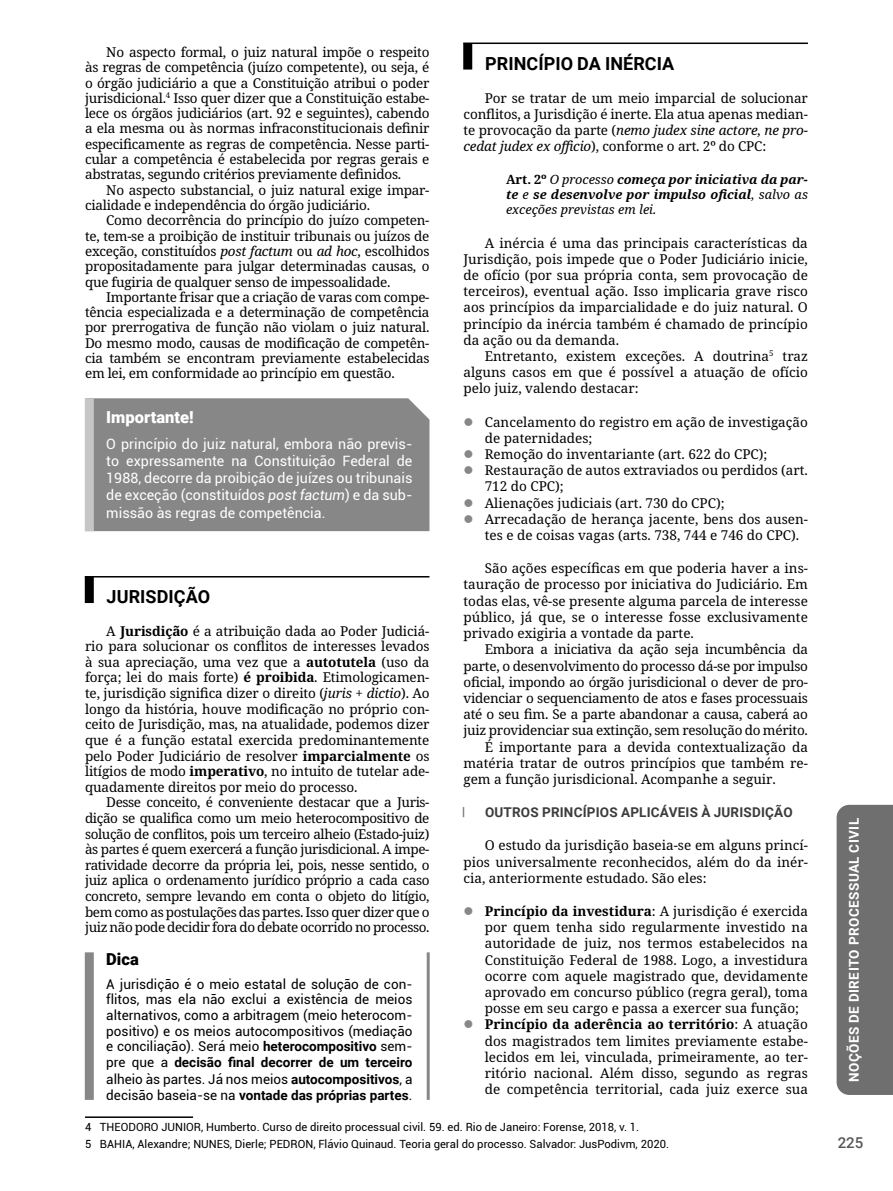
<style>
.page{position:relative;width:893px;height:1191px;background:#fff}
.page>*{position:absolute;margin:0;border:0;box-sizing:border-box;transform-origin:0 0}
.Assunto{font:700 18px "Roboto";letter-spacing:.005em;color:#000}
.Título{font:900 16.5px "Roboto";color:#fff}
.Título-2{font:900 16.5px "Roboto";color:#000}
.t1{font:500 15px "Roboto";color:#575757}
.Texto{font:14.25px/17.2px "Roboto";color:#fff;text-align:justify}
.Parágrafos{font:13.5px/16.2px "Noto Serif";color:#000;text-align:justify}
.Texto-2{font:13.5px/15.9px "Roboto";color:#000;text-align:justify}
.Parágrafos-2{font:13.5px/15.3px "Noto Serif";letter-spacing:-.02em;color:#000}
.Tópico{font:700 13.5px "Roboto";letter-spacing:.015em;color:#3c3c3c}
.t2{font:700 13.5px "Roboto";letter-spacing:.035em;color:#fff}
.Artigos_com_recuo{font:italic 700 12.75px/15.3px "Noto Serif";color:#000;text-align:justify}
.Nota_de_rodapé{font:11.25px "Roboto";color:#000}
.s1{font-style:italic}
.s2{font-style:normal}
.s3{font-weight:400}
.s4{font-weight:700}
</style>
<div class="page">
<div style="left:837px;top:805px;width:56px;height:290px;background:#6f6f6f"></div>
<div style="left:94px;top:398px;width:335px;height:133px;background:#878787"></div>
<div style="left:85px;top:398px;width:9px;height:133px;background:#c6c6c6"></div>
<div style="left:85px;top:577px;width:9px;height:26px;background:#000"></div>
<hr style="left:85px;top:576px;width:344px;height:1px;background:#000">
<div style="left:85px;top:952px;width:9px;height:147px;background:#878787"></div>
<hr style="left:427px;top:952px;width:3px;height:147px;background:#878787">
<hr style="left:85px;top:1116px;width:108px;height:2px;background:#000">
<div style="left:463px;top:43px;width:9px;height:27px;background:#000"></div>
<hr style="left:463px;top:43px;width:345px;height:1px;background:#000">
<p class="Parágrafos" style="left:85px;top:45px;width:346px;line-height:15.3px;text-indent:21px">No aspecto formal, o juiz natural impõe o respeito às regras de competência (juízo competente), ou seja, é o órgão judiciário a que a Constituição atribui o poder jurisdicional.<sup>4</sup> Isso quer dizer que a Constituição estabe&shy;lece os órgãos judiciários (art. 92 e seguintes), cabendo a ela mesma ou às normas infraconstitucionais definir especificamente as regras de competência. Nesse parti&shy;cular a competência é estabelecida por regras gerais e abstratas, segundo critérios previamente definidos.</p>
<p class="Parágrafos-2" style="left:85px;top:183px;width:346px;text-indent:21px">No aspecto substancial, o juiz natural exige impar&shy;cialidade e independência do órgão judiciário.</p>
<p class="Parágrafos" style="left:85px;top:213px;width:346px;line-height:15.3px;text-indent:21px">Como decorrência do princípio do juízo competen&shy;te, tem-se a proibição de instituir tribunais ou juízos de exceção, constituídos <span class="s1">post factum</span> ou <span class="s1">ad hoc</span>, escolhidos propositadamente para julgar determinadas causas, o que fugiria de qualquer senso de impessoalidade.</p>
<p class="Parágrafos" style="left:85px;top:290px;width:346px;line-height:15.3px;text-indent:21px">Importante frisar que a criação de varas com compe&shy;tência especializada e a determinação de competência por prerrogativa de função não violam o juiz natural.<br>Do mesmo modo, causas de modificação de competên&shy;cia também se encontram previamente estabelecidas em lei, em conformidade ao princípio em questão.</p>
<p class="Título" style="left:106px;top:406px;width:89px">Importante!</p>
<p class="Texto" style="left:106px;top:435px;width:308px">O princípio do juiz natural, embora não previs&shy;to expressamente na Constituição Federal de 1988, decorre da proibição de juízes ou tribunais de exceção (constituídos <span class="s1">post factum</span>) e da sub&shy;missão às regras de competência.</p>
<p class="Assunto" style="left:485px;top:51px;width:191px">PRINCÍPIO DA INÉRCIA</p>
<p class="Parágrafos" style="left:463px;top:90px;width:346px;text-indent:21px">Por se tratar de um meio imparcial de solucionar conflitos, a Jurisdição é inerte. Ela atua apenas median&shy;te provocação da parte (<span class="s1">nemo judex sine actore, ne pro&shy;cedat judex ex officio</span>), conforme o art. 2º do CPC:</p>
<p class="Artigos_com_recuo" style="left:506px;top:172px;width:303px"><span class="s2">Art. 2º</span> <span class="s3">O processo</span> começa por iniciativa da par&shy;te <span class="s3">e</span> se desenvolve por impulso oficial<span class="s3">, salvo as exceções previstas em lei.</span></p>
<p class="Parágrafos" style="left:463px;top:235px;width:346px;text-indent:21px">A inércia é uma das principais características da Jurisdição, pois impede que o Poder Judiciário inicie, de ofício (por sua própria conta, sem provocação de terceiros), eventual ação. Isso implicaria grave risco aos princípios da imparcialidade e do juiz natural. O princípio da inércia também é chamado de princípio da ação ou da demanda.</p>
<p class="Parágrafos" style="left:463px;top:348px;width:346px;text-indent:21px">Entretanto, existem exceções. A doutrina<sup>5</sup> traz alguns casos em que é possível a atuação de ofício pelo juiz, valendo destacar:</p>
<p class="Parágrafos" style="left:485px;top:414px;width:325px">Cancelamento do registro em ação de investigação de paternidades;</p>
<p class="Parágrafos" style="left:485px;top:446px;width:284px">Remoção do inventariante (art. 622 do CPC);</p>
<p class="Parágrafos" style="left:485px;top:463px;width:325px">Restauração de autos extraviados ou perdidos (art.<br>712 do CPC);</p>
<p class="Parágrafos" style="left:485px;top:495px;width:241px">Alienações judiciais (art. 730 do CPC);</p>
<p class="Parágrafos" style="left:485px;top:511px;width:325px">Arrecadação de herança jacente, bens dos ausen&shy;tes e de coisas vagas (arts. 738, 744 e 746 do CPC).</p>
<p class="Parágrafos" style="left:463px;top:561px;width:346px;text-indent:21px">São ações específicas em que poderia haver a ins&shy;tauração de processo por iniciativa do Judiciário. Em todas elas, vê-se presente alguma parcela de interesse público, já que, se o interesse fosse exclusivamente privado exigiria a vontade da parte.</p>
<p class="Parágrafos" style="left:463px;top:642px;width:346px;text-indent:21px">Embora a iniciativa da ação seja incumbência da parte, o desenvolvimento do processo dá-se por impulso oficial, impondo ao órgão jurisdicional o dever de pro&shy;videnciar o sequenciamento de atos e fases processuais até o seu fim. Se a parte abandonar a causa, caberá ao juiz providenciar sua extinção, sem resolução do mérito.</p>
<p class="Parágrafos" style="left:463px;top:739px;width:346px;text-indent:21px">É importante para a devida contextualização da matéria tratar de outros princípios que também re&shy;gem a função jurisdicional. Acompanhe a seguir.</p>
<p class="Tópico" style="left:485px;top:803px;width:309px">OUTROS PRINCÍPIOS APLICÁVEIS À JURISDIÇÃO</p>
<p class="Parágrafos" style="left:463px;top:838px;width:346px;text-indent:21px">O estudo da jurisdição baseia-se em alguns princí&shy;pios universalmente reconhecidos, além do da inér&shy;cia, anteriormente estudado. São eles:</p>
<p class="Parágrafos" style="left:485px;top:903px;width:325px"><span class="s4">Princípio da investidura</span>: A jurisdição é exercida por quem tenha sido regularmente investido na autoridade de juiz, nos termos estabelecidos na Constituição Federal de 1988. Logo, a investidura ocorre com aquele magistrado que, devidamente aprovado em concurso público (regra geral), toma posse em seu cargo e passa a exercer sua função;</p>
<p class="Parágrafos" style="left:485px;top:1017px;width:325px"><span class="s4">Princípio da aderência ao território</span>: A atuação dos magistrados tem limites previamente estabe&shy;lecidos em lei, vinculada, primeiramente, ao ter&shy;ritório nacional. Além disso, segundo as regras de competência territorial, cada juiz exerce sua</p>
<p class="Assunto" style="left:107px;top:584px;width:105px">JURISDIÇÃO</p>
<p class="Parágrafos" style="left:85px;top:623px;width:346px;line-height:15.6px;text-indent:21px">A <span class="s4">Jurisdição</span> é a atribuição dada ao Poder Judiciá&shy;rio para solucionar os conflitos de interesses levados à sua apreciação, uma vez que a <span class="s4">autotutela</span> (uso da força; lei do mais forte) <span class="s4">é proibida</span>. Etimologicamen&shy;te, jurisdição significa dizer o direito (<span class="s1">juris + dictio</span>). Ao longo da história, houve modificação no próprio con&shy;ceito de Jurisdição, mas, na atualidade, podemos dizer que é a função estatal exercida predominantemente pelo Poder Judiciário de resolver <span class="s4">imparcialmente</span> os litígios de modo <span class="s4">imperativo</span>, no intuito de tutelar ade&shy;quadamente direitos por meio do processo.</p>
<p class="Parágrafos" style="left:85px;top:795px;width:346px;line-height:15.6px;text-indent:21px">Desse conceito, é conveniente destacar que a Juris&shy;dição se qualifica como um meio heterocompositivo de solução de conflitos, pois um terceiro alheio (Estado-juiz) às partes é quem exercerá a função jurisdicional. A impe&shy;ratividade decorre da própria lei, pois, nesse sentido, o juiz aplica o ordenamento jurídico próprio a cada caso concreto, sempre levando em conta o objeto do litígio, bem como as postulações das partes. Isso quer dizer que o juiz não pode decidir fora do debate ocorrido no processo.</p>
<p class="Título-2" style="left:106px;top:947px;width:34px">Dica</p>
<p class="Texto-2" style="left:106px;top:975px;width:308px">A jurisdição é o meio estatal de solução de con&shy;flitos, mas ela não exclui a existência de meios alternativos, como a arbitragem (meio heterocom&shy;positivo) e os meios autocompositivos (mediação e conciliação). Será meio <span class="s4">heterocompositivo</span> sem&shy;pre que a <span class="s4">decisão final decorrer de um terceiro </span>alheio às partes. Já nos meios <span class="s4">autocompositivos</span>, a decisão baseia-se na <span class="s4">vontade das próprias partes</span>.</p>
<p class="Nota_de_rodapé" style="left:85px;top:1118px;width:556px">4 THEODORO JUNIOR, Humberto. Curso de direito processual civil. 59. ed. Rio de Janeiro: Forense, 2018, v. 1.</p>
<p class="Nota_de_rodapé" style="left:85px;top:1136px;width:585px">5 BAHIA, Alexandre; NUNES, Dierle; PEDRON, Flávio Quinaud. Teoria geral do processo. Salvador: JusPodivm, 2020.</p>
<p class="t2" style="left:845px;top:1082px;width:266px;rotate:-90deg">NOÇÕES DE DIREITO PROCESSUAL CIVIL</p>
<p class="t1" style="left:838px;top:1132px;width:27px">225</p>
</div>
